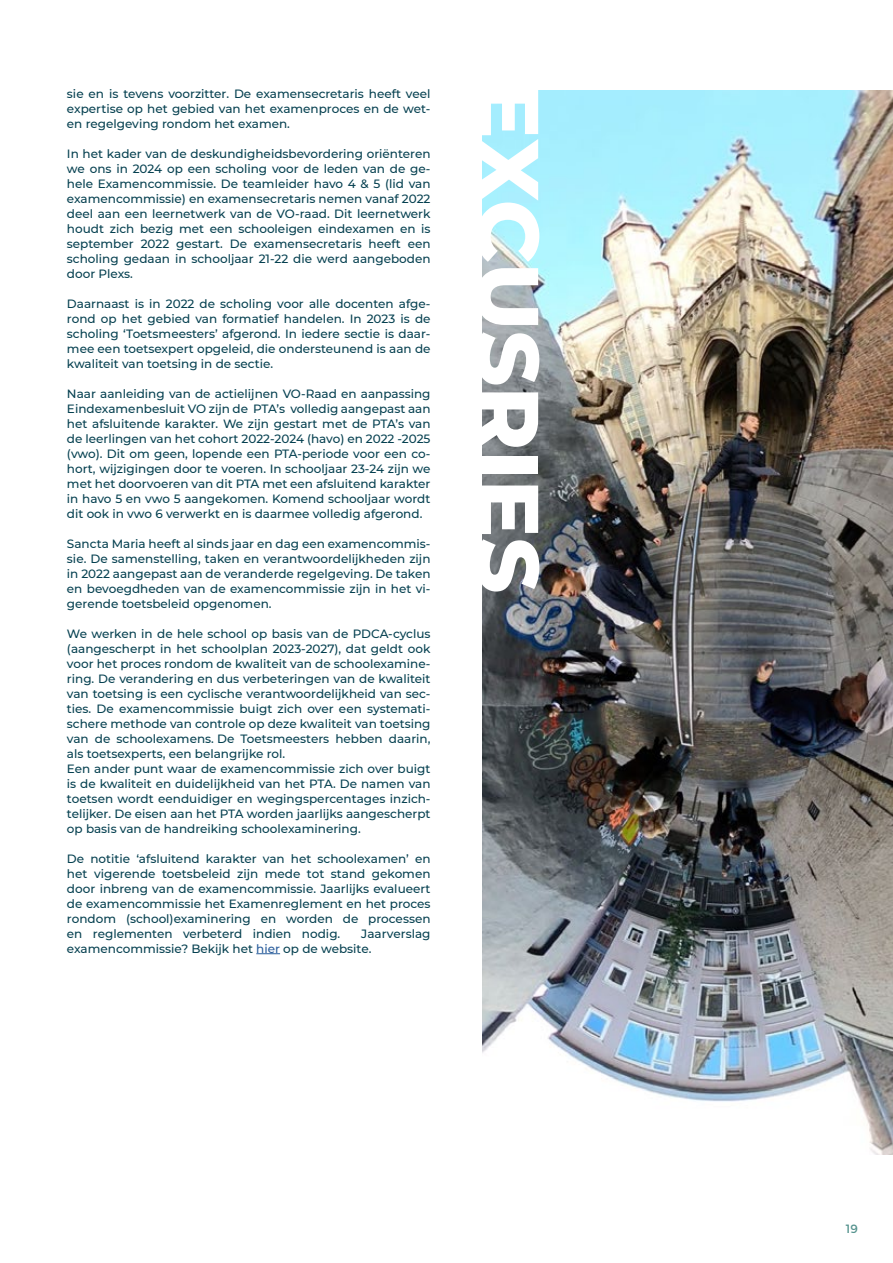
<style>
.page{position:relative;width:893px;height:1263px;background:#fff}
.page>*{position:absolute;margin:0;border:0;box-sizing:border-box;transform-origin:0 0}
.t1{font:800 86.25px "Montserrat";color:#fff}
.t2{font:500 12px/15px "Montserrat";color:#054050;text-align:justify}
.t3{font:12px "Montserrat";color:#55938e}
.s1{color:#275b9b}
</style>
<div class="page">
<svg style="left:256px;top:953px;width:24px;height:1px"></svg>
<img style="left:482px;top:90px;width:411px;height:1064px">
<p class="t2" style="left:67px;top:85px;width:365px">sie en is tevens voorzitter. De examensecretaris heeft veel expertise op het gebied van het examenproces en de wet&shy;en regelgeving rondom het examen.</p>
<p class="t2" style="left:67px;top:145px;width:365px">In het kader van de deskundigheidsbevordering oriënteren we ons in 2024 op een scholing voor de leden van de ge&shy;hele Examencommissie. De teamleider havo 4 &amp; 5 (lid van examencommissie) en examensecretaris nemen vanaf 2022 deel aan een leernetwerk van de VO-raad. Dit leernetwerk houdt zich bezig met een schooleigen eindexamen en is september 2022 gestart. De examensecretaris heeft een scholing gedaan in schooljaar 21-22 die werd aangeboden door Plexs.</p>
<p class="t2" style="left:67px;top:295px;width:365px">Daarnaast is in 2022 de scholing voor alle docenten afge&shy;rond op het gebied van formatief handelen. In 2023 is de scholing ‘Toetsmeesters’ afgerond. In iedere sectie is daar&shy;mee een toetsexpert opgeleid, die ondersteunend is aan de kwaliteit van toetsing in de sectie.</p>
<p class="t2" style="left:67px;top:385px;width:365px">Naar aanleiding van de actielijnen VO-Raad en aanpassing Eindexamenbesluit VO zijn de PTA’s volledig aangepast aan het afsluitende karakter. We zijn gestart met de PTA’s van de leerlingen van het cohort 2022-2024 (havo) en 2022 -2025 (vwo). Dit om geen, lopende een PTA-periode voor een co&shy;hort, wijzigingen door te voeren. In schooljaar 23-24 zijn we met het doorvoeren van dit PTA met een afsluitend karakter in havo 5 en vwo 5 aangekomen. Komend schooljaar wordt dit ook in vwo 6 verwerkt en is daarmee volledig afgerond.</p>
<p class="t2" style="left:67px;top:535px;width:365px">Sancta Maria heeft al sinds jaar en dag een examencommis&shy;sie. De samenstelling, taken en verantwoordelijkheden zijn in 2022 aangepast aan de veranderde regelgeving. De taken en bevoegdheden van de examencommissie zijn in het vi&shy;gerende toetsbeleid opgenomen.</p>
<p class="t2" style="left:67px;top:625px;width:365px;text-align:left">We werken in de hele school op basis van de PDCA-cyclus (aangescherpt in het schoolplan 2023-2027), dat geldt ook voor het proces rondom de kwaliteit van de schoolexamine&shy;ring. De verandering en dus verbeteringen van de kwaliteit van toetsing is een cyclische verantwoordelijkheid van sec&shy;ties. De examencommissie buigt zich over een systemati&shy;schere methode van controle op deze kwaliteit van toetsing van de schoolexamens. De Toetsmeesters hebben daarin, als toetsexperts, een belangrijke rol.<br>Een ander punt waar de examencommissie zich over buigt is de kwaliteit en duidelijkheid van het PTA. De namen van toetsen wordt eenduidiger en wegingspercentages inzich&shy;telijker. De eisen aan het PTA worden jaarlijks aangescherpt op basis van de handreiking schoolexaminering.</p>
<p class="t2" style="left:67px;top:850px;width:365px">De notitie ‘afsluitend karakter van het schoolexamen’ en het vigerende toetsbeleid zijn mede tot stand gekomen door inbreng van de examencommissie. Jaarlijks evalueert de examencommissie het Examenreglement en het proces rondom (school)examinering en worden de processen en reglementen verbeterd indien nodig.</p>
<p class="t2" style="left:67px;top:925px;width:365px;text-indent:294px">Jaarverslag examencommissie? Bekijk het <span class="s1">hier</span> op de website.</p>
<h1 class="t1" style="left:572px;top:81px;width:514px;rotate:90deg">EXCUSRIES</h1>
<p class="t3" style="left:846px;top:1221px;width:14px">19</p>
</div>
